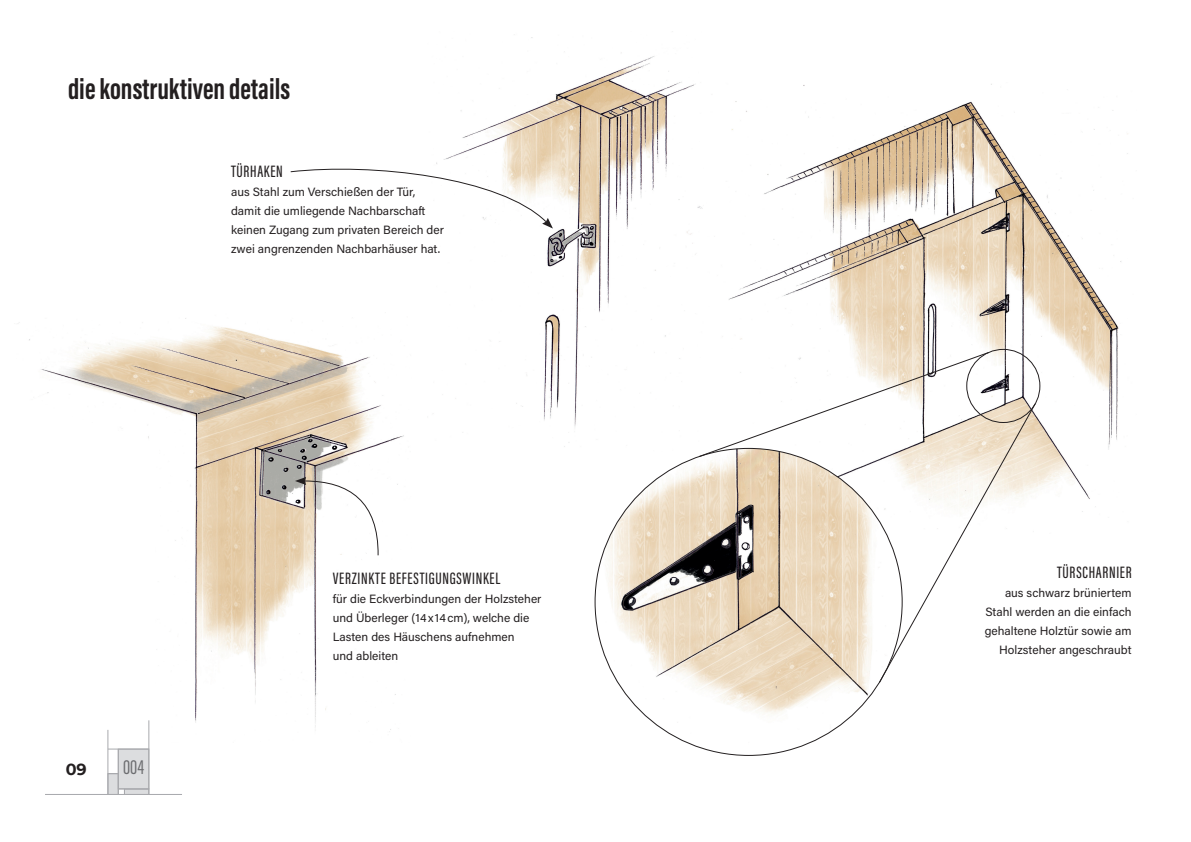
<style>
.page{position:relative;width:1191px;height:842px;background:#fff}
.page>*{position:absolute;margin:0;border:0;box-sizing:border-box;transform-origin:0 0}
.t1{font:700 30px "Acumin Pro Extra Cond";color:#231f20}
.t2{font:21px "Acumin Pro Extra Cond";color:#6c6d70}
.t3{font:500 17px "Acumin Pro Extra Cond";letter-spacing:.04em;color:#231f20}
.t4{font:700 16px "Montserrat";color:#231f20}
.t5{font:12px/19px "Acumin Pro";color:#231f20}
</style>
<div class="page">
<div style="left:107px;top:773px;width:12px;height:22px;background:#dcdddf;border:1px solid #a8a9ad"></div>
<div style="left:124px;top:788px;width:25px;height:7px;background:#dcdddf;border:1px solid #a8a9ad"></div>
<div style="left:118px;top:749px;width:31px;height:40px;background:#dcdddf"></div>
<hr style="left:107px;top:730px;width:1px;height:64px;background:#a8a9ad">
<hr style="left:45px;top:794px;width:137px;height:1px;background:#a8a9ad">
<hr style="left:148px;top:720px;width:1px;height:74px;background:#a8a9ad">
<hr style="left:108px;top:749px;width:41px;height:1px;background:#a8a9ad">
<hr style="left:118px;top:749px;width:1px;height:45px;background:#a8a9ad">
<hr style="left:119px;top:788px;width:30px;height:1px;background:#a8a9ad">
<img style="left:428px;top:31px;width:275px;height:416px">
<img style="left:19px;top:318px;width:385px;height:425px">
<svg style="left:295px;top:477px;width:84px;height:79px"></svg>
<svg style="left:290px;top:163px;width:263px;height:66px"></svg>
<img style="left:728px;top:84px;width:400px;height:434px">
<img style="left:595px;top:448px;width:307px;height:307px;border-radius:153px">
<svg style="left:878px;top:402px;width:158px;height:282px"></svg>
<svg style="left:697px;top:351px;width:293px;height:107px"></svg>
<h1 class="t1" style="left:68px;top:70px;width:224px">die konstruktiven details</h1>
<h3 class="t3" style="left:231px;top:161px;width:53px">TÜRHAKEN</h3>
<p class="t5" style="left:231px;top:182px;width:214px">aus Stahl zum Verschießen der Tür, damit die umliegende Nachbarschaft keinen Zugang zum privaten Bereich der zwei angrenzenden Nachbarhäuser hat.</p>
<h3 class="t4" style="left:66px;top:757px;width:23px">09</h3>
<h2 class="t2" style="left:123px;top:755px;width:23px">004</h2>
<h3 class="t3" style="left:333px;top:568px;width:169px">VERZINKTE BEFESTIGUNGSWINKEL</h3>
<p class="t5" style="left:333px;top:588px;width:210px">für die Eckverbindungen der Holzsteher und Überleger (14x 14cm), welche die<br>Lasten des Häuschens aufnehmen<br>und ableiten</p>
<h3 class="t3" style="left:1057px;top:562px;width:76px">TÜRSCHARNIER</h3>
<p class="t5" style="left:984px;top:583px;width:148px;text-align:right">aus schwarz brüniertem<br>Stahl werden an die einfach gehaltene Holztür sowie am<br>Holzsteher angeschraubt</p>
</div>
